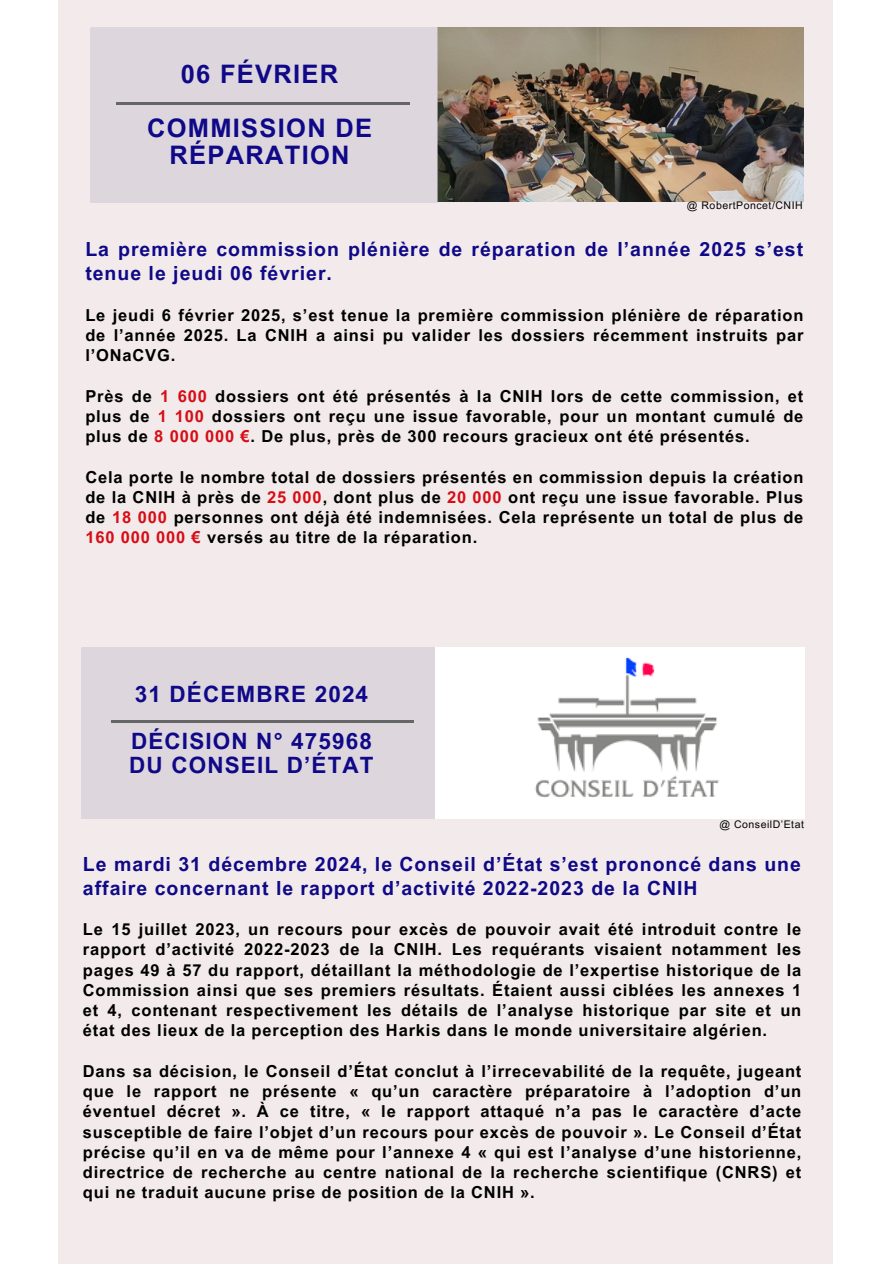
<style>
.page{position:relative;width:894px;height:1264px;background:#fff}
.page>*{position:absolute;margin:0;border:0;box-sizing:border-box;transform-origin:0 0}
.t1{font:700 25.5px/27px "Arial MT Pro";letter-spacing:.05em;color:#0f0988;text-align:center}
.t2{font:700 22.5px/23.7px "Arial MT Pro";letter-spacing:.05em;color:#0f0988}
.t3{font:700 19.5px/23.7px "Arial MT Pro";letter-spacing:.05em;color:#0f0988}
.t4{font:700 16.5px/20.2px "Arial MT Pro";letter-spacing:.05em;color:#000;text-align:justify}
.t5{font:10.5px "Arial MT Pro";letter-spacing:.05em;color:#000}
.s1{color:#d70d16}
</style>
<div class="page">
<div style="left:58px;top:0;width:774px;height:1263px;background:#f3ebeb"></div>
<div style="left:81px;top:648px;width:354px;height:170px;background:#ded6dd"></div>
<img style="left:435px;top:648px;width:369px;height:171px">
<hr style="left:111px;top:720px;width:302px;height:2px;background:#666">
<img style="left:437px;top:28px;width:365px;height:173px">
<div style="left:91px;top:28px;width:346px;height:174px;background:#ded6dd"></div>
<hr style="left:116px;top:102px;width:294px;height:3px;background:#666">
<h4 class="t1" style="left:181px;top:64px;width:159px">06 FÉVRIER</h4>
<p class="t1" style="left:147px;top:118px;width:226px">COMMISSION DE<br>RÉPARATION</p>
<p class="t5" style="left:686px;top:201px;width:117px">@ RobertPoncet/CNIH</p>
<p class="t3" style="left:85px;top:240px;width:719px">La première commission plénière de réparation de l’année 2025 s’est tenue le jeudi 06 février.</p>
<p class="t4" style="left:85px;top:307px;width:719px">Le jeudi 6 février 2025, s’est tenue la première commission plénière de réparation de l’année 2025. La CNIH a ainsi pu valider les dossiers récemment instruits par l’ONaCVG.</p>
<h1 class="t4" style="left:85px;top:388px;width:719px">Près de <span class="s1">1 600</span> dossiers ont été présentés à la CNIH lors de cette commission, et plus de <span class="s1">1 100</span> dossiers ont reçu une issue favorable, pour un montant cumulé de plus de <span class="s1">8 000 000 €</span>. De plus, près de 300 recours gracieux ont été présentés.</h1>
<h1 class="t4" style="left:85px;top:469px;width:719px">Cela porte le nombre total de dossiers présentés en commission depuis la création de la CNIH à près de <span class="s1">25 000</span>, dont plus de <span class="s1">20 000</span> ont reçu une issue favorable. Plus de <span class="s1">18 000</span> personnes ont déjà été indemnisées. Cela représente un total de plus de <span class="s1">160 000 000 €</span> versés au titre de la réparation.</h1>
<p class="t2" style="left:135px;top:685px;width:235px">31 DÉCEMBRE 2024</p>
<p class="t2" style="left:129px;top:732px;width:246px">DÉCISION N° 475968<br>DU CONSEIL D’ÉTAT</p>
<p class="t5" style="left:719px;top:819px;width:86px">@ ConseilD’Etat</p>
<h3 class="t3" style="left:83px;top:854px;width:719px">Le mardi 31 décembre 2024, le Conseil d’État s’est prononcé dans une affaire concernant le rapport d’activité 2022-2023 de la CNIH</h3>
<h4 class="t4" style="left:83px;top:921px;width:719px">Le 15 juillet 2023, un recours pour excès de pouvoir avait été introduit contre le rapport d’activité 2022-2023 de la CNIH. Les requérants visaient notamment les pages 49 à 57 du rapport, détaillant la méthodologie de l’expertise historique de la Commission ainsi que ses premiers résultats. Étaient aussi ciblées les annexes 1 et 4, contenant respectivement les détails de l’analyse historique par site et un état des lieux de la perception des Harkis dans le monde universitaire algérien.</h4>
<h4 class="t4" style="left:83px;top:1063px;width:719px">Dans sa décision, le Conseil d’État conclut à l’irrecevabilité de la requête, jugeant que le rapport ne présente « qu’un caractère préparatoire à l’adoption d’un éventuel décret ». À ce titre, « le rapport attaqué n’a pas le caractère d’acte susceptible de faire l’objet d’un recours pour excès de pouvoir ». Le Conseil d’État précise qu’il en va de même pour l’annexe 4 « qui est l’analyse d’une historienne, directrice de recherche au centre national de la recherche scientifique (CNRS) et qui ne traduit aucune prise de position de la CNIH ».</h4>
</div>
